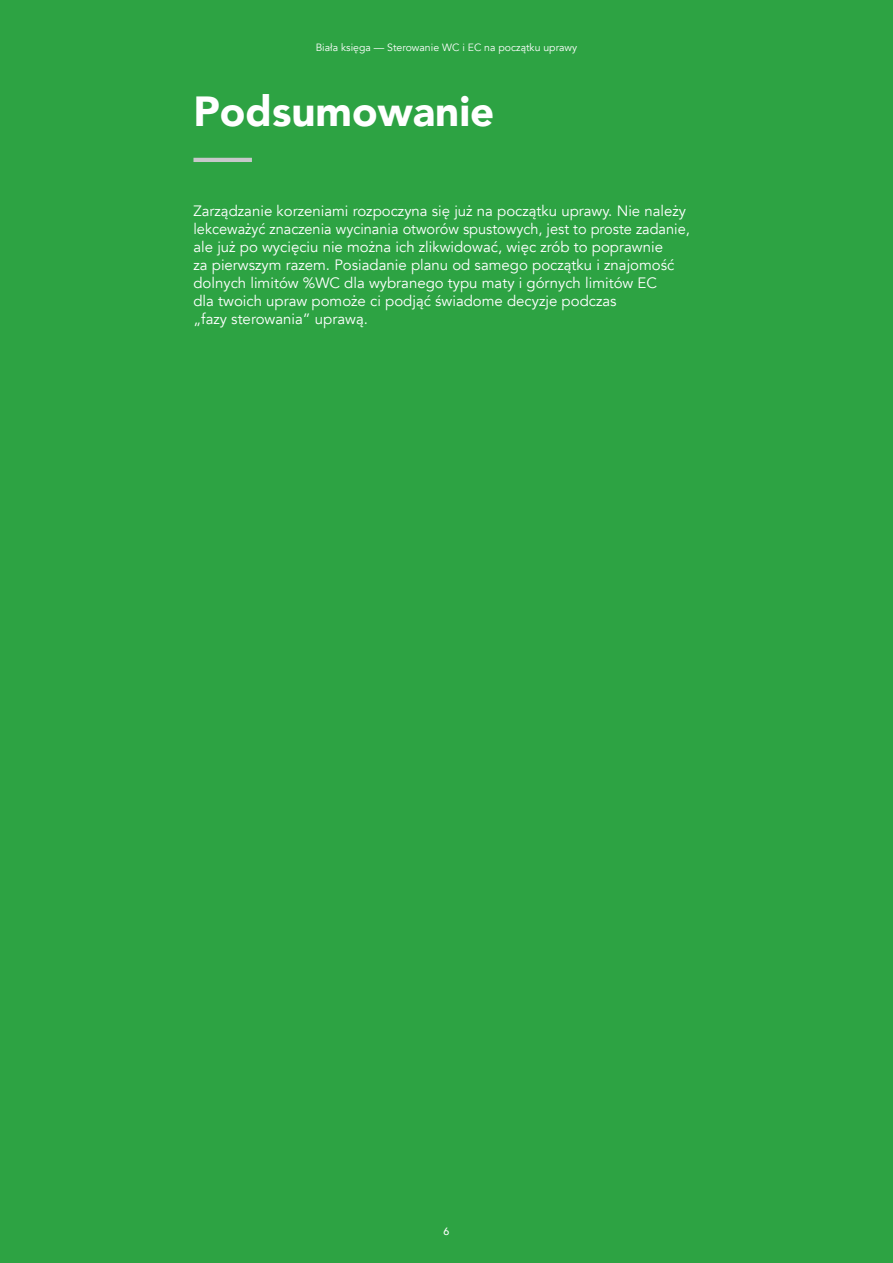
<style>
.page{position:relative;width:893px;height:1263px;background:#2da343}
.page>*{position:absolute;margin:0;border:0;box-sizing:border-box;transform-origin:0 0}
.t1{font:900 42px "Avenir";color:#fff}
.t2{font:15px/18px "Avenir";color:#fff}
.t3{font:10.5px "Avenir";color:#fff}
.t4{font:500 10.5px "Avenir";color:#fff}
</style>
<div class="page">
<hr style="left:193px;top:158px;width:59px;height:4px;background:#c7c8ca">
<p class="t3" style="left:316px;top:41px;width:263px">Biała księga — Sterowanie WC i EC na początku uprawy</p>
<h1 class="t1" style="left:193px;top:75px;width:302px">Podsumowanie</h1>
<p class="t2" style="left:193px;top:202px;width:498px">Zarządzanie korzeniami rozpoczyna się już na początku uprawy. Nie należy lekceważyć znaczenia wycinania otworów spustowych, jest to proste zadanie, ale już po wycięciu nie można ich zlikwidować, więc zrób to poprawnie<br>za pierwszym razem. Posiadanie planu od samego początku i znajomość dolnych limitów %WC dla wybranego typu maty i górnych limitów EC<br>dla twoich upraw pomoże ci podjąć świadome decyzje podczas<br>„fazy sterowania” uprawą.</p>
<p class="t4" style="left:444px;top:1222px;width:7px">6</p>
</div>
